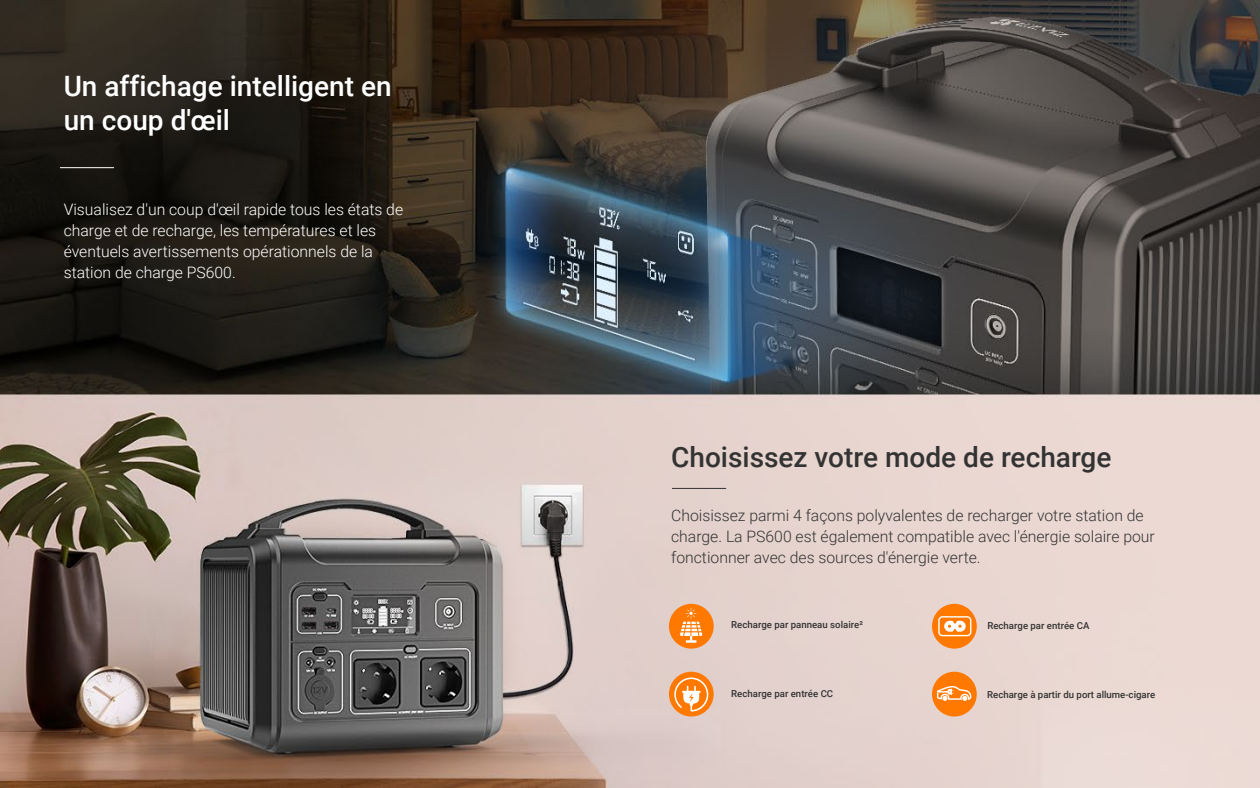
<style>
.page{position:relative;width:1260px;height:788px;background:#fff}
.page>*{position:absolute;margin:0;border:0;box-sizing:border-box;transform-origin:0 0}
.t1{font:500 28px/33.6px "Roboto";color:#fff}
.t2{font:500 28px "Roboto";color:#333}
.t3{font:300 15.75px/21px "Roboto";color:#333}
.t4{font:300 15.75px/21px "Roboto";color:#fff}
.t5{font:500 9.62px "Roboto";color:#333}
</style>
<div class="page">
<img style="left:0;top:0;width:1260px;height:788px">
<svg style="left:303px;top:625px;width:8px;height:3px"></svg>
<hr style="left:672px;top:488px;width:54px;height:1px;background:#333">
<hr style="left:60px;top:167px;width:54px;height:1px;background:#fff">
<svg style="left:669px;top:671px;width:45px;height:45px"></svg>
<div style="left:932px;top:671px;width:45px;height:45px;background:#ff7800;border-radius:50%"></div>
<div style="left:932px;top:603px;width:45px;height:45px;background:#ff7800;border-radius:50%"></div>
<div style="left:669px;top:603px;width:45px;height:45px;background:#ff7800;border-radius:50%"></div>
<svg style="left:674px;top:677px;width:34px;height:34px"></svg>
<svg style="left:937px;top:686px;width:34px;height:14px"></svg>
<svg style="left:938px;top:616px;width:33px;height:20px"></svg>
<svg style="left:680px;top:608px;width:22px;height:34px"></svg>
<h1 class="t1" style="left:64px;top:69px;width:329px">Un affichage intelligent en un coup d'œil</h1>
<p class="t4" style="left:64px;top:198px;width:341px">Visualisez d'un coup d'œil rapide tous les états de charge et de recharge, les températures et les éventuels avertissements opérationnels de la station de charge PS600.</p>
<h1 class="t2" style="left:671px;top:437px;width:442px">Choisissez votre mode de recharge</h1>
<p class="t3" style="left:671px;top:504px;width:485px">Choisissez parmi 4 façons polyvalentes de recharger votre station de charge. La PS600 est également compatible avec l'énergie solaire pour fonctionner avec des sources d'énergie verte.</p>
<p class="t5" style="left:731px;top:618px;width:133px">Recharge par panneau solaire²</p>
<p class="t5" style="left:731px;top:687px;width:103px">Recharge par entrée CC</p>
<p class="t5" style="left:987px;top:618px;width:104px">Recharge par entrée CA</p>
<p class="t5" style="left:987px;top:687px;width:170px">Recharge à partir du port allume-cigare</p>
</div>
